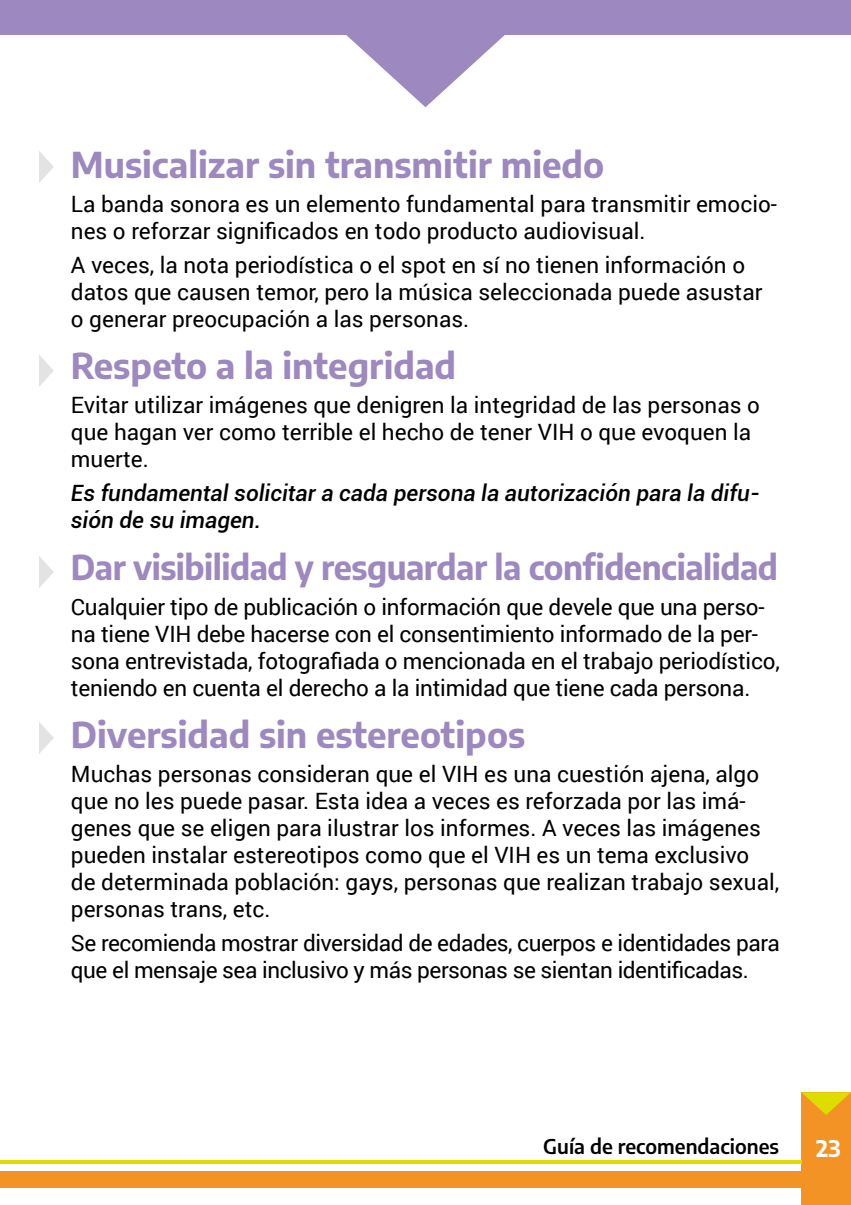
<style>
.page{position:relative;width:851px;height:1205px;background:#fff}
.page>*{position:absolute;margin:0;border:0;box-sizing:border-box;transform-origin:0 0}
.t1{font:700 35px "Encode Sans";color:#9d88bf}
.t2{font:700 33.75px "Encode Sans";letter-spacing:-.015em;color:#9d88bf}
.t3{font:22.5px/27px "Roboto";color:#000}
.t4{font:22.5px/27px "Roboto";letter-spacing:-.02em;color:#000}
.t5{font:italic 500 22.5px/27px "Roboto";color:#000}
.t6{font:700 22.5px "Encode Sans";color:#fff}
.t7{font:600 20px "Encode Sans";color:#000}
</style>
<div class="page">
<div style="left:801px;top:1092px;width:49px;height:113px;background:#f39325"></div>
<svg style="left:801px;top:1092px;width:49px;height:23px"></svg>
<div style="left:0;top:1171px;width:801px;height:16px;background:#f39325"></div>
<hr style="left:0;top:1160px;width:801px;height:3px;background:#dedd00">
<div style="left:0;top:0;width:850px;height:34px;background:#9d88bf"></div>
<svg style="left:308px;top:34px;width:235px;height:73px"></svg>
<svg style="left:39px;top:151px;width:15px;height:32px"></svg>
<svg style="left:39px;top:355px;width:15px;height:32px"></svg>
<svg style="left:39px;top:556px;width:15px;height:32px"></svg>
<svg style="left:39px;top:722px;width:15px;height:32px"></svg>
<h1 class="t1" style="left:71px;top:139px;width:534px">Musicalizar sin transmitir miedo</h1>
<p class="t3" style="left:71px;top:190px;width:707px">La banda sonora es un elemento fundamental para transmitir emocio&shy;nes o reforzar significados en todo producto audiovisual.</p>
<p class="t3" style="left:71px;top:251px;width:693px">A veces, la nota periodística o el spot en sí no tienen información o datos que causen temor, pero la música seleccionada puede asustar o generar preocupación a las personas.</p>
<h1 class="t1" style="left:71px;top:340px;width:386px">Respeto a la integridad</h1>
<p class="t3" style="left:71px;top:391px;width:690px">Evitar utilizar imágenes que denigren la integridad de las personas o que hagan ver como terrible el hecho de tener VIH o que evoquen la muerte.</p>
<p class="t5" style="left:71px;top:479px;width:690px">Es fundamental solicitar a cada persona la autorización para la difu&shy;sión de su imagen.</p>
<h2 class="t2" style="left:71px;top:542px;width:708px">Dar visibilidad y resguardar la confidencialidad</h2>
<p class="t3" style="left:71px;top:592px;width:710px">Cualquier tipo de publicación o información que devele que una perso&shy;na tiene VIH debe hacerse con el consentimiento informado de la per&shy;sona entrevistada, fotografiada o mencionada en el trabajo periodístico, teniendo en cuenta el derecho a la intimidad que tiene cada persona.</p>
<h1 class="t1" style="left:71px;top:708px;width:456px">Diversidad sin estereotipos</h1>
<p class="t3" style="left:71px;top:759px;width:709px">Muchas personas consideran que el VIH es una cuestión ajena, algo que no les puede pasar. Esta idea a veces es reforzada por las imá&shy;genes que se eligen para ilustrar los informes. A veces las imágenes pueden instalar estereotipos como que el VIH es un tema exclusivo de determinada población: gays, personas que realizan trabajo sexual, personas trans, etc.</p>
<p class="t4" style="left:71px;top:928px;width:710px">Se recomienda mostrar diversidad de edades, cuerpos e identidades para que el mensaje sea inclusivo y más personas se sientan identificadas.</p>
<p class="t7" style="left:543px;top:1132px;width:237px">Guía de recomendaciones</p>
<p class="t6" style="left:816px;top:1131px;width:26px">23</p>
</div>
